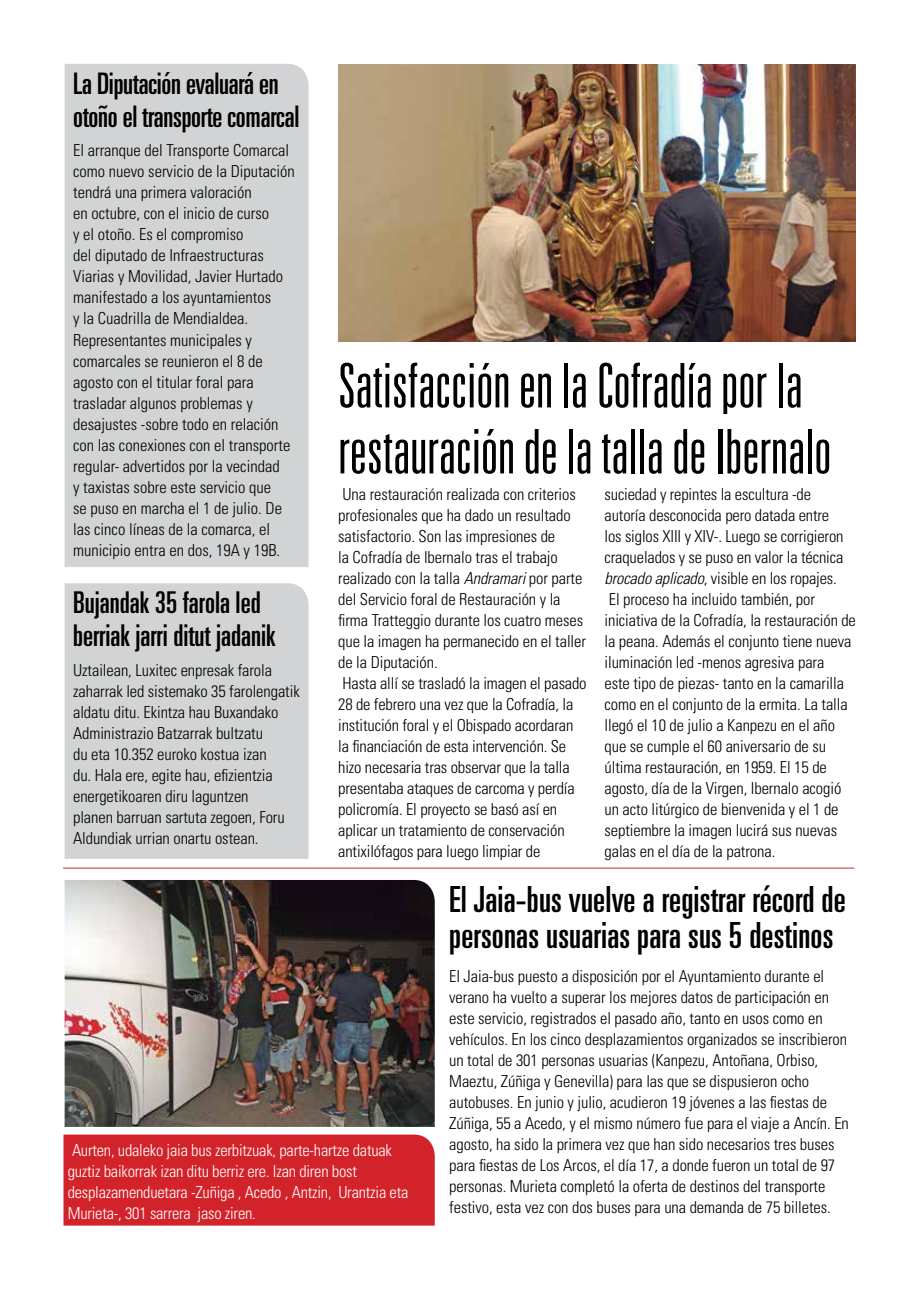
<style>
.page{position:relative;width:919px;height:1289px;background:#fff}
.page>*{position:absolute;margin:0;border:0;box-sizing:border-box;transform-origin:0 0}
.t1{font:300 ultra-condensed 61.5px/66px "Univers LT Std";color:#000}
.t2{font:ultra-condensed 36px/36px "Univers LT Std";letter-spacing:.005em;color:#000}
.t3{font:ultra-condensed 30px/33px "Univers LT Std";color:#000}
.t4{font:ultra-condensed 29.7px/33px "Univers LT Std";letter-spacing:-.01em;color:#000}
.t5{font:300 condensed 16.5px/21px "Univers LT Std";letter-spacing:-.005em;color:#000}
.t6{font:300 condensed 16.5px/21px "Univers LT Std";letter-spacing:-.015em;color:#fff}
.s1{font-style:italic}
</style>
<div class="page">
<hr style="left:63px;top:867px;width:791px;height:1px;background:#d2232a">
<div style="left:63px;top:1134px;width:372px;height:91px;background:#d2232a"></div>
<img style="left:65px;top:880px;width:370px;height:246px">
<img style="left:338px;top:64px;width:517px;height:277px">
<div style="left:65px;top:64px;width:243px;height:503px;background:#d1d3d4"></div>
<div style="left:65px;top:583px;width:243px;height:275px;background:#d1d3d4"></div>
<h3 class="t4" style="left:73px;top:67px;width:228px">La Diputación evaluará en otoño el transporte comarcal</h3>
<p class="t5" style="left:73px;top:140px;width:223px">El arranque del Transporte Comarcal como nuevo servicio de la Diputación tendrá una primera valoración<br>en octubre, con el inicio de curso<br>y el otoño. Es el compromiso<br>del diputado de Infraestructuras Viarias y Movilidad, Javier Hurtado manifestado a los ayuntamientos<br>y la Cuadrilla de Mendialdea.<br>Representantes municipales y comarcales se reunieron el 8 de agosto con el titular foral para trasladar algunos problemas y desajustes -sobre todo en relación con las conexiones con el transporte regular- advertidos por la vecindad<br>y taxistas sobre este servicio que<br>se puso en marcha el 1 de julio. De las cinco líneas de la comarca, el municipio entra en dos, 19A y 19B.</p>
<h3 class="t3" style="left:73px;top:586px;width:204px">Bujandak 35 farola led berriak jarri ditut jadanik</h3>
<p class="t5" style="left:73px;top:659px;width:228px">Uztailean, Luxitec enpresak farola zaharrak led sistemako 35 farolengatik aldatu ditu. Ekintza hau Buxandako Administrazio Batzarrak bultzatu<br>du eta 10.352 euroko kostua izan<br>du. Hala ere, egite hau, efizientzia energetikoaren diru laguntzen<br>planen barruan sartuta zegoen, Foru Aldundiak urrian onartu ostean.</p>
<h1 class="t1" style="left:338px;top:352px;width:494px">Satisfacción en la Cofradía por la restauración de la talla de Ibernalo</h1>
<p class="t5" style="left:338px;top:483px;width:250px">Una restauración realizada con criterios profesionales que ha dado un resultado satisfactorio. Son las impresiones de<br>la Cofradía de Ibernalo tras el trabajo realizado con la talla <span class="s1">Andramari</span> por parte del Servicio foral de Restauración y la firma Tratteggio durante los cuatro meses que la imagen ha permanecido en el taller de la Diputación.<br>Hasta allí se trasladó la imagen el pasado 28 de febrero una vez que la Cofradía, la institución foral y el Obispado acordaran la financiación de esta intervención. Se hizo necesaria tras observar que la talla presentaba ataques de carcoma y perdía policromía. El proyecto se basó así en aplicar un tratamiento de conservación antixilófagos para luego limpiar de</p>
<p class="t5" style="left:604px;top:483px;width:253px">suciedad y repintes la escultura -de autoría desconocida pero datada entre<br>los siglos XIII y XIV-. Luego se corrigieron craquelados y se puso en valor la técnica <span class="s1">brocado aplicado</span>, visible en los ropajes.<br>El proceso ha incluido también, por iniciativa de la Cofradía, la restauración de la peana. Además el conjunto tiene nueva iluminación led -menos agresiva para<br>este tipo de piezas- tanto en la camarilla como en el conjunto de la ermita. La talla llegó el 10 de julio a Kanpezu en el año que se cumple el 60 aniversario de su última restauración, en 1959. El 15 de agosto, día de la Virgen, Ibernalo acogió un acto litúrgico de bienvenida y el 1 de septiembre la imagen lucirá sus nuevas galas en el día de la patrona.</p>
<p class="t6" style="left:68px;top:1139px;width:342px">Aurten, udaleko jaia bus zerbitzuak, parte-hartze datuak guztiz baikorrak izan ditu berriz ere. Izan diren bost desplazamenduetara -Zuñiga , Acedo , Antzin, Urantzia eta Murieta-, 301 sarrera jaso ziren.</p>
<h2 class="t2" style="left:449px;top:881px;width:398px">El Jaia-bus vuelve a registrar récord de personas usuarias para sus 5 destinos</h2>
<p class="t5" style="left:449px;top:965px;width:401px">El Jaia-bus puesto a disposición por el Ayuntamiento durante el verano ha vuelto a superar los mejores datos de participación en este servicio, registrados el pasado año, tanto en usos como en vehículos. En los cinco desplazamientos organizados se inscribieron un total de 301 personas usuarias (Kanpezu, Antoñana, Orbiso, Maeztu, Zúñiga y Genevilla) para las que se dispusieron ocho autobuses. En junio y julio, acudieron 19 jóvenes a las fiestas de Zúñiga, 55 a Acedo, y el mismo número fue para el viaje a Ancín. En agosto, ha sido la primera vez que han sido necesarios tres buses para fiestas de Los Arcos, el día 17, a donde fueron un total de 97 personas. Murieta completó la oferta de destinos del transporte festivo, esta vez con dos buses para una demanda de 75 billetes.</p>
</div>
